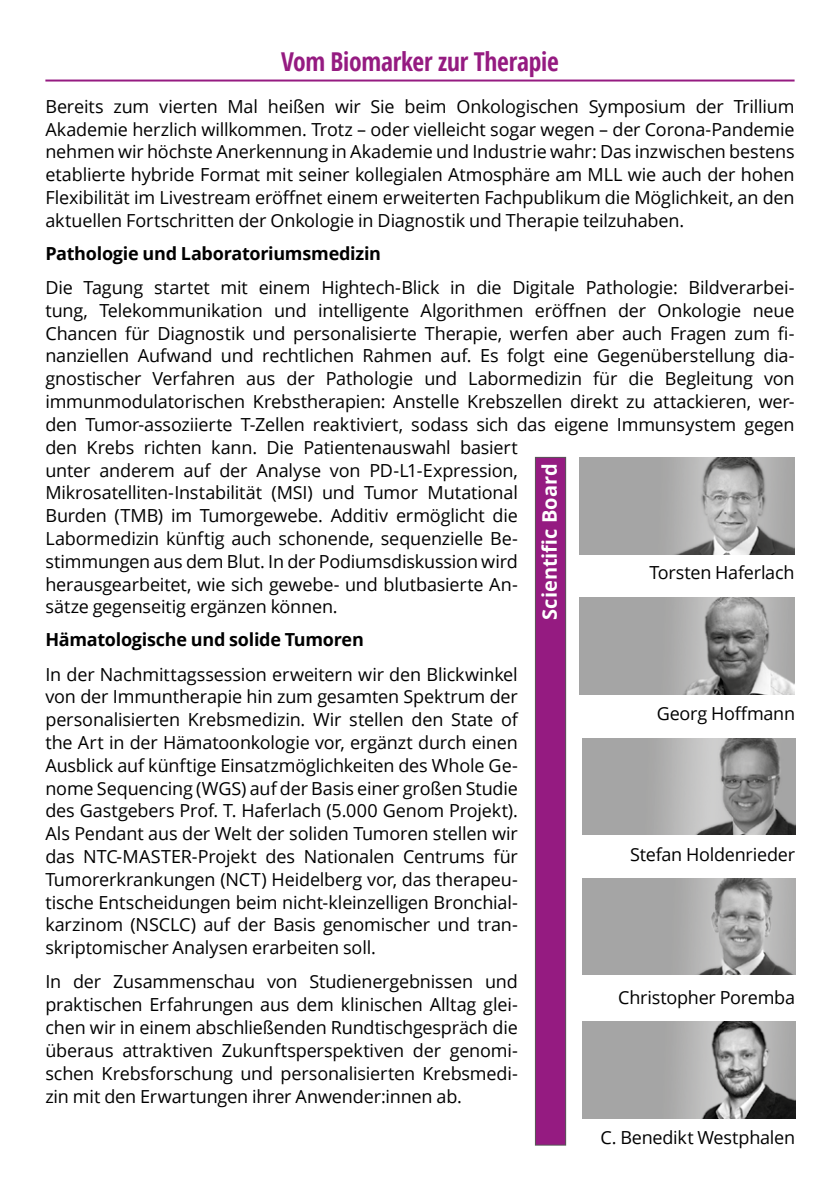
<style>
.page{position:relative;width:840px;height:1191px;background:#fff}
.page>*{position:absolute;margin:0;border:0;box-sizing:border-box;transform-origin:0 0}
.t1{font:700 condensed 26px "Open Sans";letter-spacing:-.01em;color:#951b81}
.t2{font:700 20px "Open Sans";color:#fff}
.t3{font:18px/22.8px "Open Sans";letter-spacing:-.01em;color:#000;text-align:justify}
.t4{font:700 18px "Open Sans";letter-spacing:-.015em;color:#000}
</style>
<div class="page">
<hr style="left:45px;top:80px;width:749px;height:2px;background:#951b81">
<img style="left:582px;top:1021px;width:213px;height:97px">
<div style="left:535px;top:457px;width:30px;height:688px;background:#951b81"></div>
<div style="left:534px;top:457px;width:32px;height:688px;border:1px solid #575756"></div>
<img style="left:582px;top:878px;width:212px;height:96px">
<img style="left:582px;top:738px;width:212px;height:97px">
<img style="left:579px;top:457px;width:215px;height:97px">
<img style="left:579px;top:598px;width:215px;height:96px">
<h1 class="t1" style="left:281px;top:43px;width:279px">Vom Biomarker zur Therapie</h1>
<p class="t3" style="left:45px;top:94px;width:750px">Bereits zum vierten Mal heißen wir Sie beim Onkologischen Symposium der Trillium Akademie herzlich willkommen. Trotz – oder vielleicht sogar wegen – der Corona-Pandemie nehmen wir höchste Anerkennung in Akademie und Industrie wahr: Das inzwischen bestens etablierte hybride Format mit seiner kollegialen Atmosphäre am MLL wie auch der hohen Flexibilität im Livestream eröffnet einem erweiterten Fachpublikum die Möglichkeit, an den aktuellen Fortschritten der Onkologie in Diagnostik und Therapie teilzuhaben.</p>
<p class="t4" style="left:45px;top:241px;width:337px">Pathologie und Laboratoriumsmedizin</p>
<p class="t3" style="left:45px;top:276px;width:750px;text-align:left">Die Tagung startet mit einem Hightech-Blick in die Digitale Pathologie: Bildverarbei&shy;tung, Telekommunikation und intelligente Algorithmen eröffnen der Onkologie neue Chancen für Diagnostik und personalisierte Therapie, werfen aber auch Fragen zum fi&shy;nanziellen Aufwand und rechtlichen Rahmen auf. Es folgt eine Gegenüberstellung dia&shy;gnostischer Verfahren aus der Pathologie und Labormedizin für die Begleitung von immunmodulatorischen Krebstherapien: Anstelle Krebszellen direkt zu attackieren, wer&shy;den Tumor-assoziierte T-Zellen reaktiviert, sodass sich das eigene Immunsystem gegen den Krebs richten kann. Die Patientenauswahl basiert<br>unter anderem auf der Analyse von PD-L1-Expression,<br>Mikrosatelliten-Instabilität (MSI) und Tumor Mutational<br>Burden (TMB) im Tumorgewebe. Additiv ermöglicht die<br>Labormedizin künftig auch schonende, sequenzielle Be-<br>stimmungen aus dem Blut. In der Podiumsdiskussion wird<br>herausgearbeitet, wie sich gewebe- und blutbasierte An-<br>sätze gegenseitig ergänzen können.</p>
<p class="t4" style="left:45px;top:627px;width:320px">Hämatologische und solide Tumoren</p>
<p class="t3" style="left:45px;top:662px;width:473px">In der Nachmittagssession erweitern wir den Blickwinkel von der Immuntherapie hin zum gesamten Spektrum der personalisierten Krebsmedizin. Wir stellen den State of the Art in der Hämatoonkologie vor, ergänzt durch einen Ausblick auf künftige Einsatzmöglichkeiten des Whole Ge&shy;nome Sequencing (WGS) auf der Basis einer großen Studie des Gastgebers Prof. T. Haferlach (5.000 Genom Projekt).<br>Als Pendant aus der Welt der soliden Tumoren stellen wir das NTC-MASTER-Projekt des Nationalen Centrums für Tumorerkrankungen (NCT) Heidelberg vor, das therapeu&shy;tische Entscheidungen beim nicht-kleinzelligen Bronchial&shy;karzinom (NSCLC) auf der Basis genomischer und tran&shy;skriptomischer Analysen erarbeiten soll.</p>
<p class="t3" style="left:45px;top:970px;width:473px">In der Zusammenschau von Studienergebnissen und praktischen Erfahrungen aus dem klinischen Alltag glei&shy;chen wir in einem abschließenden Rundtischgespräch die überaus attraktiven Zukunftsperspektiven der genomi&shy;schen Krebsforschung und personalisierten Krebsmedi&shy;zin mit den Erwartungen ihrer Anwender:innen ab.</p>
<p class="t2" style="left:535px;top:619px;width:158px;rotate:-90deg">Scientific Board</p>
<p class="t3" style="left:649px;top:561px;width:146px">Torsten Haferlach</p>
<p class="t3" style="left:656px;top:701px;width:140px">Georg Hoffmann</p>
<p class="t3" style="left:630px;top:842px;width:166px">Stefan Holdenrieder</p>
<p class="t3" style="left:618px;top:985px;width:178px">Christopher Poremba</p>
<p class="t3" style="left:600px;top:1125px;width:196px">C. Benedikt Westphalen</p>
</div>
